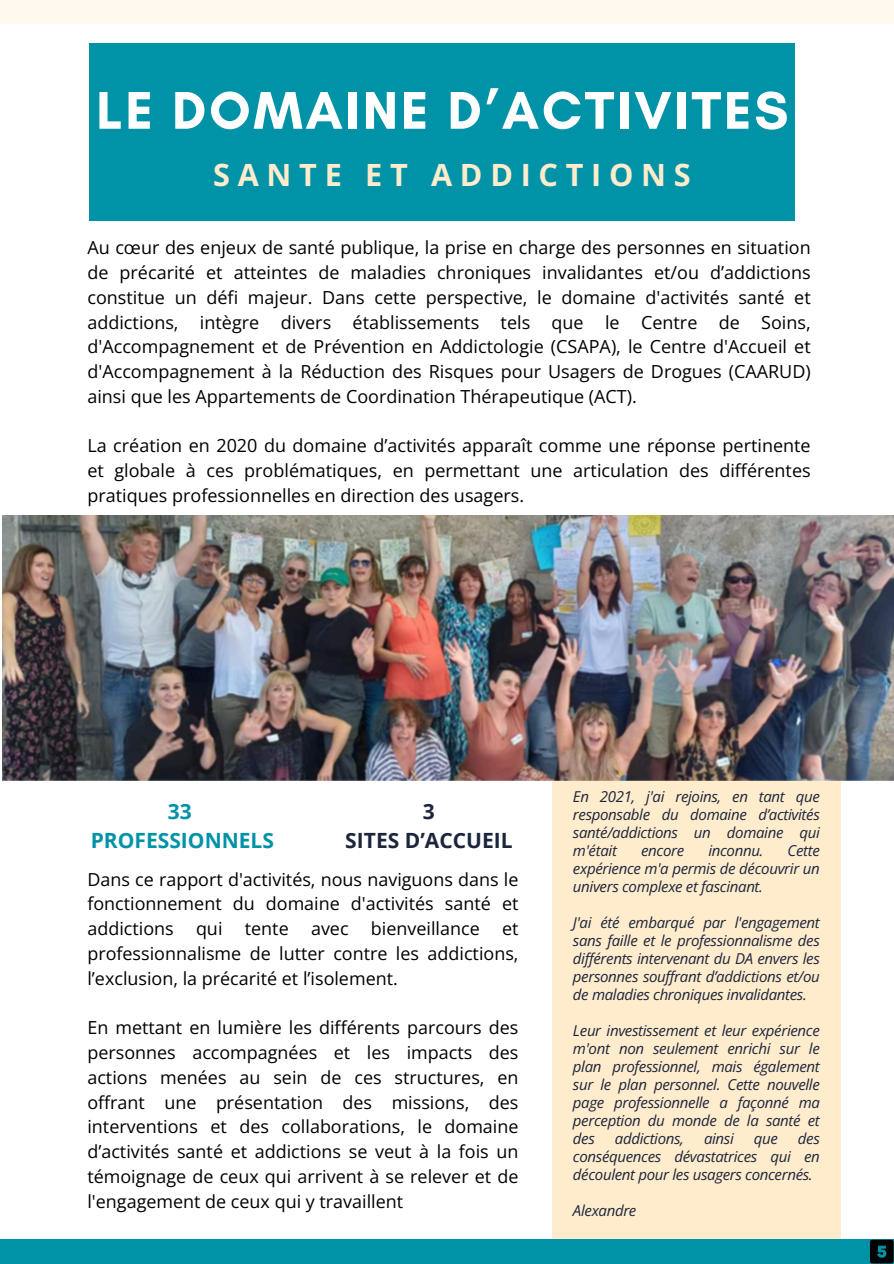
<style>
.page{position:relative;width:894px;height:1264px;background:#fff}
.page>*{position:absolute;margin:0;border:0;box-sizing:border-box;transform-origin:0 0}
.t1{font:700 54px "Glacial Indifference";letter-spacing:.05em;color:#fff}
.t2{font:700 30.6px "Open Sans";letter-spacing:.25em;color:#ffeccc}
.t3{font:700 21px/29.2px "Open Sans";color:#0092a7;text-align:center}
.t4{font:700 21px/29.2px "Open Sans";color:#1b253c;text-align:center}
.t5{font:18px/24.8px "Open Sans";color:#000;text-align:justify}
.t6{font:italic 15px/18px "Open Sans";letter-spacing:-.02em;color:#1b253c;text-align:justify}
</style>
<div class="page">
<div style="left:89px;top:43px;width:706px;height:178px;background:#0092a7"></div>
<div style="left:552px;top:767px;width:288px;height:480px;background:#ffeccc"></div>
<div style="left:0;top:0;width:893px;height:23px;background:#fff8ed"></div>
<div style="left:0;top:1239px;width:893px;height:24px;background:#0092a7"></div>
<img style="left:2px;top:515px;width:891px;height:265px">
<svg style="left:870px;top:1239px;width:23px;height:24px"></svg>
<h1 class="t1" style="left:96px;top:77px;width:693px">LE DOMAINE D’ACTIVITES</h1>
<h2 class="t2" style="left:213px;top:154px;width:479px">SANTE ET ADDICTIONS</h2>
<p class="t5" style="left:87px;top:235px;width:724px">Au cœur des enjeux de santé publique, la prise en charge des personnes en situation de précarité et atteintes de maladies chroniques invalidantes et/ou d’addictions constitue un défi majeur. Dans cette perspective, le domaine d'activités santé et addictions, intègre divers établissements tels que le Centre de Soins, d'Accompagnement et de Prévention en Addictologie (CSAPA), le Centre d'Accueil et d'Accompagnement à la Réduction des Risques pour Usagers de Drogues (CAARUD) ainsi que les Appartements de Coordination Thérapeutique (ACT).</p>
<p class="t5" style="left:87px;top:433px;width:724px">La création en 2020 du domaine d’activités apparaît comme une réponse pertinente et globale à ces problématiques, en permettant une articulation des différentes pratiques professionnelles en direction des usagers.</p>
<h4 class="t3" style="left:91px;top:795px;width:185px">33<br>PROFESSIONNELS</h4>
<h4 class="t4" style="left:345px;top:795px;width:169px">3<br>SITES D’ACCUEIL</h4>
<p class="t5" style="left:87px;top:866px;width:432px">Dans ce rapport d'activités, nous naviguons dans le fonctionnement du domaine d'activités santé et addictions qui tente avec bienveillance et professionnalisme de lutter contre les addictions, l’exclusion, la précarité et l’isolement.</p>
<h3 class="t5" style="left:87px;top:1014px;width:432px">En mettant en lumière les différents parcours des personnes accompagnées et les impacts des actions menées au sein de ces structures, en offrant une présentation des missions, des interventions et des collaborations, le domaine d’activités santé et addictions se veut à la fois un témoignage de ceux qui arrivent à se relever et de l'engagement de ceux qui y travaillent</h3>
<p class="t6" style="left:573px;top:787px;width:248px">En 2021, j'ai rejoins, en tant que responsable du domaine d’activités santé/addictions un domaine qui m'était</p>
<p class="t6" style="left:641px;top:841px;width:45px">encore</p>
<p class="t6" style="left:708px;top:841px;width:57px">inconnu.</p>
<p class="t6" style="left:573px;top:841px;width:248px;text-indent:214px">Cette expérience m'a permis de découvrir un univers complexe et fascinant.</p>
<p class="t6" style="left:573px;top:913px;width:248px">J'ai été embarqué par l'engagement sans faille et le professionnalisme des différents intervenant du DA envers les personnes souffrant d’addictions et/ou de maladies chroniques invalidantes.</p>
<p class="t6" style="left:573px;top:1021px;width:248px">Leur investissement et leur expérience m'ont non seulement enrichi sur le plan professionnel, mais également sur le plan personnel. Cette nouvelle page professionnelle a façonné ma perception du monde de la santé et des</p>
<p class="t6" style="left:573px;top:1129px;width:248px;text-indent:225px">des conséquences dévastatrices qui en découlent pour les usagers concernés.</p>
<p class="t6" style="left:573px;top:1201px;width:65px">Alexandre</p>
<p class="t6" style="left:614px;top:1129px;width:71px">addictions,</p>
<p class="t6" style="left:703px;top:1129px;width:31px">ainsi</p>
<p class="t6" style="left:753px;top:1129px;width:26px">que</p>
</div>
